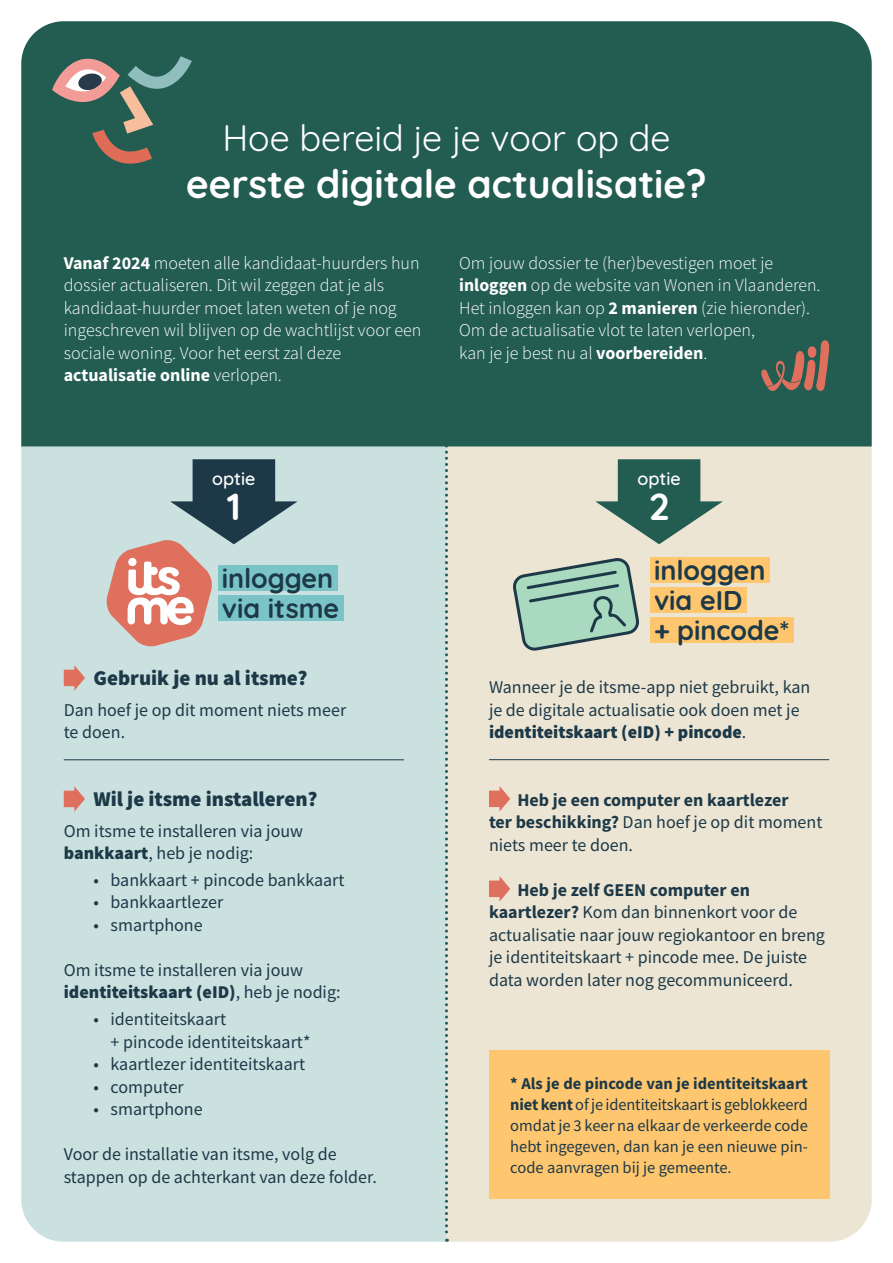
<style>
.page{position:relative;width:893px;height:1263px;background:#fff}
.page>*{position:absolute;margin:0;border:0;box-sizing:border-box;transform-origin:0 0}
.T1{font:700 39px "Quicksand";color:#fff}
.T1-2{font:700 37.5px "Quicksand";color:#fff}
.T1-3{font:36px "Quicksand";color:#fff}
.highlight_paragraaf{font:700 27px "Quicksand";color:#1d3948}
.T2{font:900 21px "Source Sans Pro";color:#1d3948}
.intro{font:300 18px/22.5px "Source Sans Pro";color:#fff}
.lees{font:18px/22.5px "Source Sans Pro";color:#1d3948}
.lees_insprong{font:18px/22.5px "Source Sans Pro";color:#1d3948}
.lees_onderlijnd{font:18px/22.5px "Source Sans Pro";color:#1d3948}
.lees-2{font:700 18px/22.5px "Source Sans Pro";color:#1d3948}
.T1-4{font:500 18px "Quicksand";color:#fff}
.lees_meer{font:16.5px/21px "Source Sans Pro";color:#1d3948;text-align:justify}
.s1{font-weight:700}
.s2{font-weight:900}
.s3{font-weight:400}
</style>
<div class="page">
<div style="left:21px;top:446px;width:424px;height:796px;background:#cae1e0"></div>
<div style="left:448px;top:446px;width:424px;height:796px;background:#ece5d3"></div>
<svg style="left:445px;top:446px;width:3px;height:796px"></svg>
<div style="left:21px;top:21px;width:851px;height:425px;background:#235d51"></div>
<svg style="left:760px;top:340px;width:69px;height:57px"></svg>
<hr style="left:64px;top:759px;width:340px;height:1px;background:#1d3948">
<svg style="left:64px;top:665px;width:21px;height:26px"></svg>
<svg style="left:64px;top:786px;width:21px;height:26px"></svg>
<svg style="left:595px;top:459px;width:128px;height:85px"></svg>
<hr style="left:489px;top:759px;width:340px;height:1px;background:#1d3948">
<svg style="left:489px;top:786px;width:21px;height:25px"></svg>
<svg style="left:489px;top:876px;width:21px;height:25px"></svg>
<svg style="left:105px;top:459px;width:193px;height:188px"></svg>
<div style="left:218px;top:566px;width:120px;height:25px;background:#7ac4c8"></div>
<div style="left:218px;top:596px;width:126px;height:25px;background:#7ac4c8"></div>
<div style="left:489px;top:1050px;width:340px;height:149px;background:#fec66e"></div>
<div style="left:650px;top:557px;width:120px;height:25px;background:#fec66e"></div>
<div style="left:650px;top:587px;width:97px;height:25px;background:#fec66e"></div>
<div style="left:650px;top:617px;width:143px;height:25px;background:#fec66e"></div>
<svg style="left:510px;top:555px;width:132px;height:98px"></svg>
<svg style="left:52px;top:54px;width:140px;height:110px"></svg>
<p class="T1-3" style="left:222px;top:110px;width:450px">Hoe bereid je je voor op de</p>
<p class="T1" style="left:186px;top:151px;width:522px">eerste digitale actualisatie?</p>
<p class="intro" style="left:64px;top:251px;width:359px"><span class="s1">Vanaf 2024</span> moeten alle kandidaat-huurders hun dossier actualiseren. Dit wil zeggen dat je als kandidaat-huurder moet laten weten of je nog ingeschreven wil blijven op de wachtlijst voor een sociale woning. Voor het eerst zal deze <span class="s1">actualisatie online</span> verlopen.</p>
<p class="T1-4" style="left:212px;top:464px;width:45px">optie</p>
<p class="T1-2" style="left:227px;top:475px;width:15px">1</p>
<p class="highlight_paragraaf" style="left:222px;top:556px;width:113px">inloggen</p>
<p class="highlight_paragraaf" style="left:222px;top:586px;width:119px">via itsme</p>
<p class="T2" style="left:93px;top:663px;width:216px">Gebruik je nu al itsme?</p>
<p class="lees_onderlijnd" style="left:64px;top:698px;width:284px">Dan hoef je op dit moment niets meer te doen.</p>
<p class="T2" style="left:93px;top:784px;width:225px">Wil je itsme installeren?</p>
<p class="lees" style="left:64px;top:819px;width:241px">Om itsme te installeren via jouw <span class="s2">bankkaart</span>, heb je nodig:</p>
<p class="lees_insprong" style="left:94px;top:869px;width:252px">• bankkaart + pincode bankkaart</p>
<p class="lees_insprong" style="left:94px;top:891px;width:131px">• bankkaartlezer</p>
<p class="lees_insprong" style="left:94px;top:914px;width:111px">• smartphone</p>
<p class="lees" style="left:64px;top:959px;width:278px">Om itsme te installeren via jouw <span class="s2">identiteitskaart (eID)</span>, heb je nodig:</p>
<p class="lees_insprong" style="left:111px;top:1008px;width:201px;text-indent:-17px">• identiteitskaart<br>+ pincode identiteitskaart*</p>
<p class="lees_insprong" style="left:94px;top:1053px;width:213px">• kaartlezer identiteitskaart</p>
<p class="lees_insprong" style="left:94px;top:1075px;width:92px">• computer</p>
<p class="lees_insprong" style="left:94px;top:1098px;width:111px">• smartphone</p>
<p class="lees" style="left:64px;top:1143px;width:315px">Voor de installatie van itsme, volg de stappen op de achterkant van deze folder.</p>
<p class="intro" style="left:459px;top:251px;width:363px">Om jouw dossier te (her)bevestigen moet je <span class="s1">inloggen</span> op de website van Wonen in Vlaanderen.<br>Het inloggen kan op <span class="s1">2 manieren</span> (zie hieronder).<br>Om de actualisatie vlot te laten verlopen,<br>kan je je best nu al <span class="s1">voorbereiden</span>.</p>
<p class="T1-4" style="left:637px;top:464px;width:45px">optie</p>
<p class="T1-2" style="left:649px;top:475px;width:22px">2</p>
<p class="highlight_paragraaf" style="left:654px;top:548px;width:113px">inloggen</p>
<p class="highlight_paragraaf" style="left:654px;top:578px;width:90px">via eID</p>
<p class="highlight_paragraaf" style="left:654px;top:608px;width:137px">+ pincode*</p>
<p class="lees_onderlijnd" style="left:489px;top:676px;width:323px">Wanneer je de itsme-app niet gebruikt, kan je de digitale actualisatie ook doen met je <span class="s2">identiteitskaart (eID) + pincode</span>.</p>
<p class="lees-2" style="left:489px;top:788px;width:335px;text-indent:28px">Heb je een computer en kaartlezer<br>ter beschikking? <span class="s3">Dan hoef je op dit moment niets meer te doen.</span></p>
<p class="lees" style="left:489px;top:878px;width:337px;text-indent:28px"><span class="s1">Heb je zelf GEEN computer en kaartlezer?</span> Kom dan binnenkort voor de actualisatie naar jouw regiokantoor en breng je identiteitskaart + pincode mee. De juiste data worden later nog gecommuniceerd.</p>
<p class="lees_meer" style="left:510px;top:1073px;width:299px"><span class="s1">* Als je de pincode van je identiteitskaart niet kent</span> of je identiteitskaart is geblokkeerd omdat je 3 keer na elkaar de verkeerde code hebt ingegeven, dan kan je een nieuwe pin&shy;code aanvragen bij je gemeente.</p>
</div>
